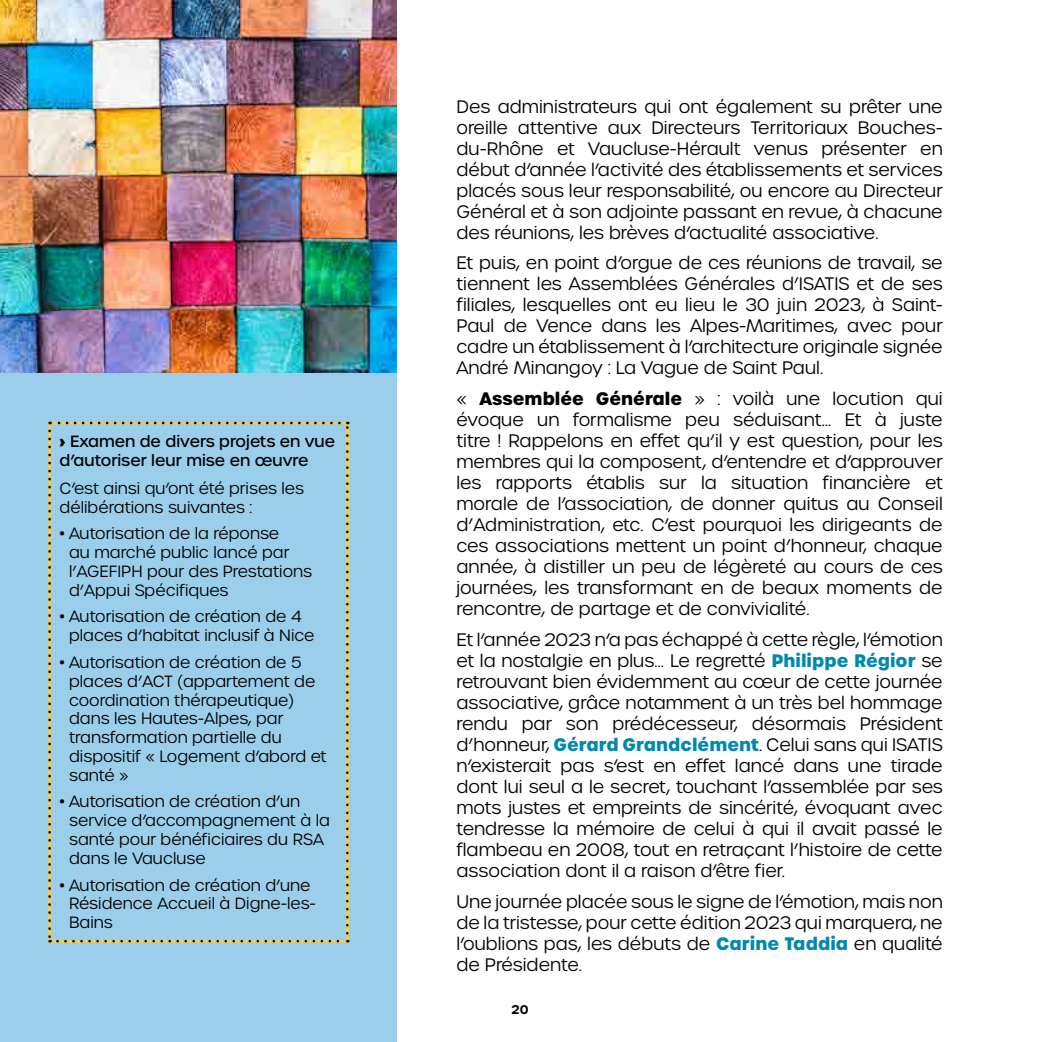
<style>
.page{position:relative;width:1042px;height:1042px;background:#fff}
.page>*{position:absolute;margin:0;border:0;box-sizing:border-box;transform-origin:0 0}
.t1{font:300 17.5px/21px "Urbane";color:#000;text-align:justify}
.t2{font:300 15.75px/18.9px "Urbane";color:#000}
.t3{font:500 15.75px/18.9px "Urbane";color:#000}
.t4{font:600 12.25px "Urbane";color:#000}
.s1{font-weight:800}
.s2{font-weight:700}
.s3{font-weight:700;color:#0089ae}
</style>
<div class="page">
<div style="left:0;top:99px;width:397px;height:943px;background:#9bceeb"></div>
<img style="left:0;top:0;width:397px;height:372px">
<svg style="left:48px;top:431px;width:3px;height:511px;background:#b59e4a"></svg>
<svg style="left:57px;top:940px;width:291px;height:2px"></svg>
<svg style="left:346px;top:422px;width:3px;height:511px;background:#b59e4a"></svg>
<svg style="left:50px;top:422px;width:289px;height:2px"></svg>
<p class="t3" style="left:60px;top:432px;width:277px"><span class="s1">›</span> Examen de divers projets en vue d’autoriser leur mise en œuvre</p>
<p class="t2" style="left:60px;top:479px;width:246px">C’est ainsi qu’ont été prises les délibérations suivantes :</p>
<p class="t2" style="left:69px;top:524px;width:244px;text-indent:-10px">• Autorisation de la réponse<br>au marché public lancé par l’AGEFIPH pour des Prestations d’Appui Spécifiques</p>
<p class="t2" style="left:69px;top:607px;width:247px;text-indent:-10px">• Autorisation de création de 4 places d’habitat inclusif à Nice</p>
<p class="t2" style="left:69px;top:652px;width:259px;text-indent:-10px">• Autorisation de création de 5 places d’ACT (appartement de coordination thérapeutique) dans les Hautes-Alpes, par transformation partielle du dispositif « Logement d’abord et santé »</p>
<p class="t2" style="left:69px;top:792px;width:262px;text-indent:-10px">• Autorisation de création d’un service d’accompagnement à la santé pour bénéficiaires du RSA dans le Vaucluse</p>
<p class="t2" style="left:69px;top:875px;width:248px;text-indent:-10px">• Autorisation de création d’une<br>Résidence Accueil à Digne-les-<br>Bains</p>
<p class="t1" style="left:456px;top:96px;width:488px">Des administrateurs qui ont également su prêter une oreille attentive aux Directeurs Territoriaux Bouches&shy;du-Rhône et Vaucluse-Hérault venus présenter en début d’année l’activité des établissements et services placés sous leur responsabilité, ou encore au Directeur Général et à son adjointe passant en revue, à chacune des réunions, les brèves d’actualité associative.</p>
<p class="t1" style="left:456px;top:253px;width:488px">Et puis, en point d’orgue de ces réunions de travail, se tiennent les Assemblées Générales d’ISATIS et de ses filiales, lesquelles ont eu lieu le 30 juin 2023, à Saint-Paul de Vence dans les Alpes-Maritimes, avec pour cadre un établissement à l’architecture originale signée André Minangoy : La Vague de Saint Paul.</p>
<p class="t1" style="left:456px;top:389px;width:488px">« <span class="s2">Assemblée Générale</span> » : voilà une locution qui évoque un formalisme peu séduisant… Et à juste titre ! Rappelons en effet qu’il y est question, pour les membres qui la composent, d’entendre et d’approuver les rapports établis sur la situation financière et morale de l’association, de donner quitus au Conseil d’Administration, etc. C’est pourquoi les dirigeants de ces associations mettent un point d’honneur, chaque année, à distiller un peu de légèreté au cours de ces journées, les transformant en de beaux moments de rencontre, de partage et de convivialité.</p>
<p class="t1" style="left:456px;top:629px;width:488px">Et l’année 2023 n’a pas échappé à cette règle, l’émotion et la nostalgie en plus… Le regretté <span class="s3">Philippe Régior</span> se retrouvant bien évidemment au cœur de cette journée associative, grâce notamment à un très bel hommage rendu par son prédécesseur, désormais Président d’honneur, <span class="s3">Gérard Grandclément</span>. Celui sans qui ISATIS n’existerait pas s’est en effet lancé dans une tirade dont lui seul a le secret, touchant l’assemblée par ses mots justes et empreints de sincérité, évoquant avec tendresse la mémoire de celui à qui il avait passé le flambeau en 2008, tout en retraçant l’histoire de cette association dont il a raison d’être fier.</p>
<p class="t1" style="left:456px;top:891px;width:488px">Une journée placée sous le signe de l’émotion, mais non de la tristesse, pour cette édition 2023 qui marquera, ne l’oublions pas, les débuts de <span class="s3">Carine Taddia</span> en qualité de Présidente.</p>
<p class="t4" style="left:512px;top:1001px;width:18px">20</p>
</div>
